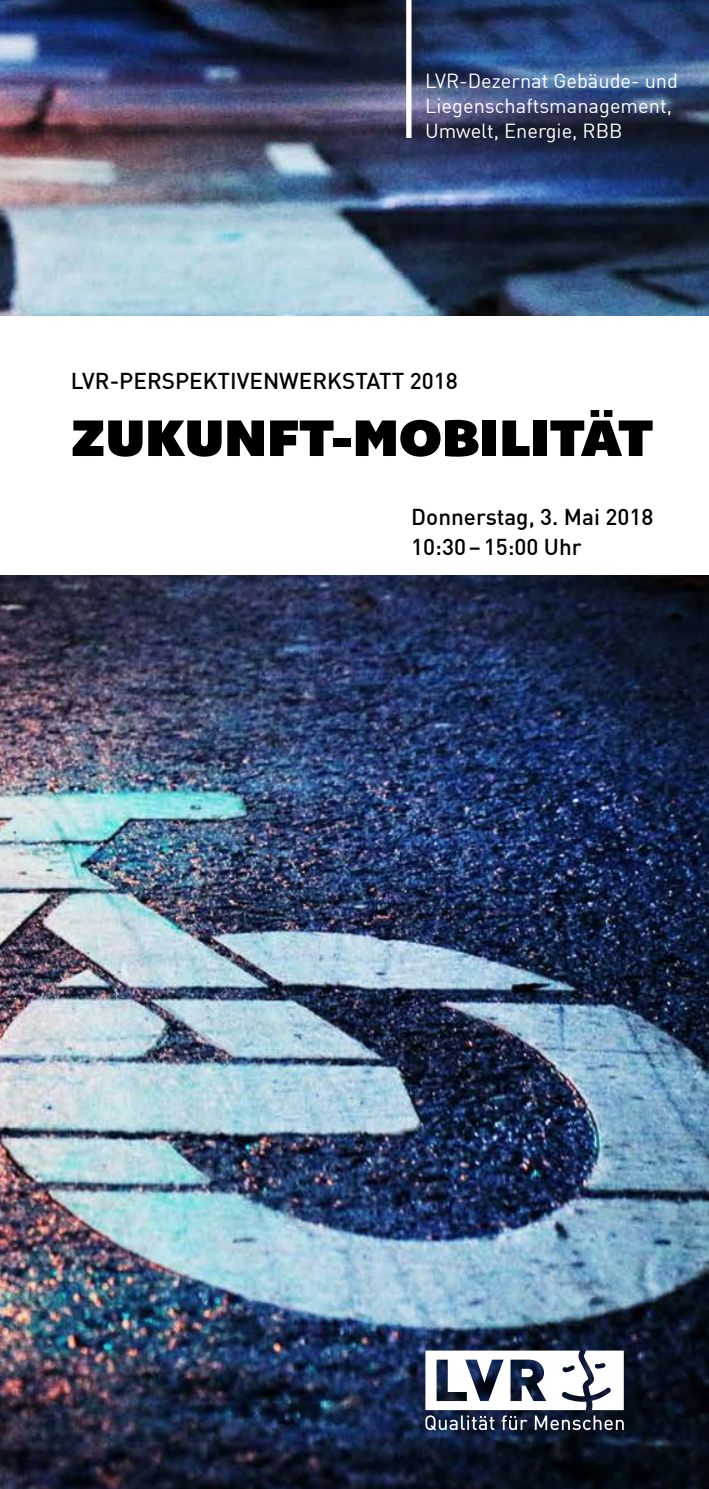
<style>
.page{position:relative;width:709px;height:1489px;background:#fff}
.page>*{position:absolute;margin:0;border:0;box-sizing:border-box;transform-origin:0 0}
.t1{font:52.5px "Bemio";color:#000}
.t2{font:500 22.5px/30px "DIN";color:#000}
.t3{font:20px/24.8px "DIN";color:#fff}
</style>
<div class="page">
<img style="left:0;top:0;width:709px;height:1488px">
<div style="left:406px;top:0;width:5px;height:138px;background:#fff"></div>
<svg style="left:425px;top:1415px;width:69px;height:15px"></svg>
<svg style="left:501px;top:1415px;width:26px;height:14px"></svg>
<svg style="left:535px;top:1415px;width:88px;height:14px"></svg>
<svg style="left:425px;top:1350px;width:198px;height:59px"></svg>
<div style="left:0;top:316px;width:709px;height:259px;background:#fff"></div>
<p class="t3" style="left:425px;top:68px;width:254px">LVR-Dezernat Gebäude- und<br>Liegenschaftsmanagement,<br>Umwelt, Energie, RBB</p>
<p class="t2" style="left:71px;top:365px;width:388px">LVR-PERSPEKTIVENWERKSTATT 2018</p>
<p class="t1" style="left:71px;top:396px;width:583px">ZUKUNFT-MOBILITÄT</p>
<p class="t2" style="left:411px;top:500px;width:244px">Donnerstag, 3. Mai 2018<br>10:30 – 15:00 Uhr</p>
</div>
